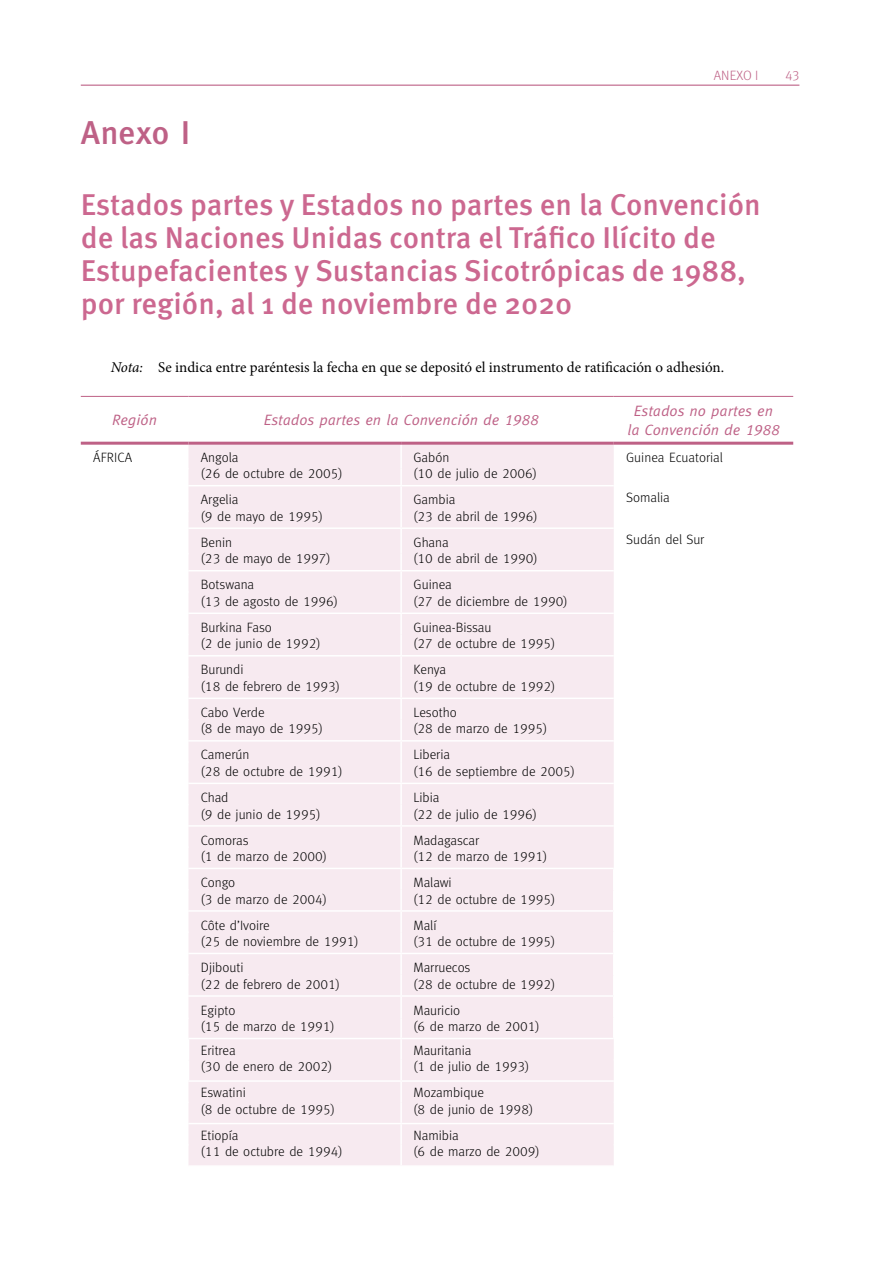
<style>
.page{position:relative;width:893px;height:1263px;background:#fff}
.page>*{position:absolute;margin:0;border:0;box-sizing:border-box;transform-origin:0 0}
.t1{font:500 33px "Meta OT";letter-spacing:-.005em;color:#be6186}
.t2{font:500 30px/33px "Meta OT";color:#cc6890}
.t3{font:15px "Minion Pro";color:#000}
.t4{font:15px/19.5px "Meta OT Norm Ita";color:#be6186;text-align:center}
.t5{font:300 13.5px/16.5px "Meta OT";letter-spacing:-.005em;color:#000}
.t6{font:300 13.5px "Meta OT";letter-spacing:.01em;color:#be6186}
.s1{font-style:italic}
</style>
<div class="page">
<hr style="left:81px;top:85px;width:718px;height:1px;background:#be6186">
<div style="left:189px;top:445px;width:425px;height:720px;background:#f7eaf0"></div>
<hr style="left:400px;top:1082px;width:2px;height:20px;background:#fff">
<hr style="left:400px;top:1102px;width:2px;height:21px;background:#fff">
<hr style="left:400px;top:1124px;width:2px;height:21px;background:#fff">
<hr style="left:400px;top:1145px;width:2px;height:20px;background:#fff">
<hr style="left:189px;top:1080px;width:212px;height:2px;background:#fff">
<hr style="left:401px;top:1080px;width:213px;height:2px;background:#fff">
<hr style="left:189px;top:1123px;width:212px;height:1px;background:#fff">
<hr style="left:401px;top:1123px;width:213px;height:1px;background:#fff">
<hr style="left:400px;top:1039px;width:2px;height:21px;background:#fff">
<hr style="left:400px;top:1060px;width:2px;height:20px;background:#fff">
<hr style="left:81px;top:396px;width:108px;height:1px;background:#be6186">
<hr style="left:189px;top:396px;width:212px;height:1px;background:#be6186">
<hr style="left:401px;top:396px;width:213px;height:1px;background:#be6186">
<hr style="left:614px;top:396px;width:179px;height:1px;background:#be6186">
<hr style="left:81px;top:442px;width:108px;height:3px;background:#be6186">
<hr style="left:614px;top:442px;width:179px;height:3px;background:#be6186">
<hr style="left:400px;top:445px;width:2px;height:24px;background:#fff">
<svg style="left:400px;top:469px;width:2px;height:16px"></svg>
<hr style="left:400px;top:486px;width:2px;height:25px;background:#fff">
<svg style="left:400px;top:511px;width:2px;height:16px"></svg>
<hr style="left:401px;top:527px;width:213px;height:2px;background:#fff">
<hr style="left:189px;top:527px;width:212px;height:2px;background:#fff">
<hr style="left:400px;top:529px;width:2px;height:25px;background:#fff">
<svg style="left:400px;top:554px;width:2px;height:16px"></svg>
<hr style="left:189px;top:570px;width:212px;height:1px;background:#fff">
<hr style="left:401px;top:570px;width:213px;height:1px;background:#fff">
<hr style="left:400px;top:571px;width:2px;height:21px;background:#fff">
<hr style="left:400px;top:592px;width:2px;height:20px;background:#fff">
<hr style="left:189px;top:612px;width:212px;height:2px;background:#fff">
<hr style="left:401px;top:612px;width:213px;height:2px;background:#fff">
<hr style="left:400px;top:614px;width:2px;height:20px;background:#fff">
<hr style="left:400px;top:634px;width:2px;height:21px;background:#fff">
<hr style="left:189px;top:655px;width:212px;height:1px;background:#fff">
<hr style="left:401px;top:655px;width:213px;height:1px;background:#fff">
<hr style="left:400px;top:656px;width:2px;height:21px;background:#fff">
<hr style="left:400px;top:677px;width:2px;height:20px;background:#fff">
<hr style="left:189px;top:697px;width:212px;height:2px;background:#fff">
<hr style="left:401px;top:697px;width:213px;height:2px;background:#fff">
<hr style="left:400px;top:699px;width:2px;height:20px;background:#fff">
<hr style="left:400px;top:719px;width:2px;height:21px;background:#fff">
<hr style="left:189px;top:740px;width:212px;height:2px;background:#fff">
<hr style="left:401px;top:740px;width:213px;height:2px;background:#fff">
<hr style="left:400px;top:742px;width:2px;height:20px;background:#fff">
<hr style="left:400px;top:762px;width:2px;height:21px;background:#fff">
<hr style="left:189px;top:783px;width:212px;height:1px;background:#fff">
<hr style="left:401px;top:783px;width:213px;height:1px;background:#fff">
<hr style="left:400px;top:784px;width:2px;height:21px;background:#fff">
<hr style="left:400px;top:805px;width:2px;height:20px;background:#fff">
<hr style="left:401px;top:825px;width:213px;height:2px;background:#fff">
<hr style="left:189px;top:825px;width:212px;height:2px;background:#fff">
<hr style="left:400px;top:827px;width:2px;height:20px;background:#fff">
<hr style="left:400px;top:847px;width:2px;height:21px;background:#fff">
<hr style="left:189px;top:868px;width:212px;height:1px;background:#fff">
<hr style="left:401px;top:868px;width:213px;height:1px;background:#fff">
<hr style="left:400px;top:869px;width:2px;height:21px;background:#fff">
<hr style="left:400px;top:890px;width:2px;height:20px;background:#fff">
<hr style="left:189px;top:910px;width:212px;height:2px;background:#fff">
<hr style="left:401px;top:910px;width:213px;height:2px;background:#fff">
<hr style="left:400px;top:912px;width:2px;height:20px;background:#fff">
<hr style="left:400px;top:932px;width:2px;height:21px;background:#fff">
<hr style="left:189px;top:953px;width:212px;height:1px;background:#fff">
<hr style="left:401px;top:953px;width:213px;height:1px;background:#fff">
<hr style="left:400px;top:954px;width:2px;height:21px;background:#fff">
<hr style="left:400px;top:975px;width:2px;height:20px;background:#fff">
<hr style="left:189px;top:995px;width:212px;height:2px;background:#fff">
<hr style="left:189px;top:1038px;width:212px;height:1px;background:#fff">
<hr style="left:401px;top:995px;width:213px;height:2px;background:#fff">
<hr style="left:400px;top:997px;width:2px;height:21px;background:#fff">
<hr style="left:400px;top:1018px;width:2px;height:20px;background:#fff">
<svg style="left:613px;top:869px;width:1px;height:169px"></svg>
<hr style="left:401px;top:1038px;width:213px;height:1px;background:#fff">
<hr style="left:189px;top:442px;width:212px;height:3px;background:#be6186">
<hr style="left:401px;top:442px;width:213px;height:3px;background:#be6186">
<hr style="left:189px;top:485px;width:212px;height:1px;background:#fff">
<hr style="left:401px;top:485px;width:213px;height:1px;background:#fff">
<h1 class="t1" style="left:81px;top:112px;width:111px">Anexo I</h1>
<p class="t6" style="left:714px;top:68px;width:46px">Anexo I</p>
<p class="t6" style="left:785px;top:68px;width:16px">43</p>
<h2 class="t2" style="left:81px;top:189px;width:681px">Estados partes y Estados no partes en la Convención de las Naciones Unidas contra el Tráfico Ilícito de Estupefacientes y Sustancias Sicotrópicas de 1988, por región, al 1 de noviembre de 2020</h2>
<p class="t3" style="left:111px;top:357px;width:615px"><span class="s1">Nota:</span> Se indica entre paréntesis la fecha en que se depositó el instrumento de ratificación o adhesión.</p>
<p class="t4" style="left:112px;top:411px;width:46px">Región</p>
<p class="t4" style="left:264px;top:411px;width:276px">Estados partes en la Convención de 1988</p>
<p class="t4" style="left:627px;top:401px;width:154px">Estados no partes en la Convención de 1988</p>
<p class="t5" style="left:93px;top:449px;width:40px">ÁFRICA</p>
<p class="t5" style="left:201px;top:449px;width:143px">Angola<br>(26 de octubre de 2005)</p>
<p class="t5" style="left:413px;top:449px;width:125px">Gabón<br>(10 de julio de 2006)</p>
<p class="t5" style="left:626px;top:449px;width:98px">Guinea Ecuatorial</p>
<p class="t5" style="left:201px;top:492px;width:124px">Argelia<br>(9 de mayo de 1995)</p>
<p class="t5" style="left:413px;top:492px;width:126px">Gambia<br>(23 de abril de 1996)</p>
<p class="t5" style="left:626px;top:489px;width:45px">Somalia</p>
<p class="t5" style="left:201px;top:534px;width:131px">Benin<br>(23 de mayo de 1997)</p>
<p class="t5" style="left:413px;top:534px;width:126px">Ghana<br>(10 de abril de 1990)</p>
<p class="t5" style="left:626px;top:532px;width:80px">Sudán del Sur</p>
<p class="t5" style="left:201px;top:577px;width:139px">Botswana<br>(13 de agosto de 1996)</p>
<p class="t5" style="left:413px;top:577px;width:156px">Guinea<br>(27 de diciembre de 1990)</p>
<p class="t5" style="left:201px;top:619px;width:121px">Burkina Faso<br>(2 de junio de 1992)</p>
<p class="t5" style="left:413px;top:619px;width:143px">Guinea-Bissau<br>(27 de octubre de 1995)</p>
<p class="t5" style="left:201px;top:662px;width:141px">Burundi<br>(18 de febrero de 1993)</p>
<p class="t5" style="left:413px;top:662px;width:143px">Kenya<br>(19 de octubre de 1992)</p>
<p class="t5" style="left:201px;top:704px;width:124px">Cabo Verde<br>(8 de mayo de 1995)</p>
<p class="t5" style="left:413px;top:704px;width:135px">Lesotho<br>(28 de marzo de 1995)</p>
<p class="t5" style="left:201px;top:747px;width:143px">Camerún<br>(28 de octubre de 1991)</p>
<p class="t5" style="left:413px;top:747px;width:163px">Liberia<br>(16 de septiembre de 2005)</p>
<p class="t5" style="left:201px;top:789px;width:121px">Chad<br>(9 de junio de 1995)</p>
<p class="t5" style="left:413px;top:789px;width:125px">Libia<br>(22 de julio de 1996)</p>
<p class="t5" style="left:201px;top:832px;width:128px">Comoras<br>(1 de marzo de 2000)</p>
<p class="t5" style="left:413px;top:832px;width:135px">Madagascar<br>(12 de marzo de 1991)</p>
<p class="t5" style="left:201px;top:874px;width:128px">Congo<br>(3 de marzo de 2004)</p>
<p class="t5" style="left:413px;top:874px;width:143px">Malawi<br>(12 de octubre de 1995)</p>
<p class="t5" style="left:201px;top:917px;width:159px">Côte d’Ivoire<br>(25 de noviembre de 1991)</p>
<p class="t5" style="left:413px;top:917px;width:143px">Malí<br>(31 de octubre de 1995)</p>
<p class="t5" style="left:201px;top:959px;width:141px">Djibouti<br>(22 de febrero de 2001)</p>
<p class="t5" style="left:413px;top:959px;width:143px">Marruecos<br>(28 de octubre de 1992)</p>
<p class="t5" style="left:201px;top:1002px;width:135px">Egipto<br>(15 de marzo de 1991)</p>
<p class="t5" style="left:413px;top:1002px;width:128px">Mauricio<br>(6 de marzo de 2001)</p>
<p class="t5" style="left:201px;top:1042px;width:133px">Eritrea<br>(30 de enero de 2002)</p>
<p class="t5" style="left:413px;top:1042px;width:117px">Mauritania<br>(1 de julio de 1993)</p>
<p class="t5" style="left:201px;top:1084px;width:135px">Eswatini<br>(8 de octubre de 1995)</p>
<p class="t5" style="left:413px;top:1084px;width:121px">Mozambique<br>(8 de junio de 1998)</p>
<p class="t5" style="left:201px;top:1127px;width:143px">Etiopía<br>(11 de octubre de 1994)</p>
<p class="t5" style="left:413px;top:1127px;width:128px">Namibia<br>(6 de marzo de 2009)</p>
</div>
